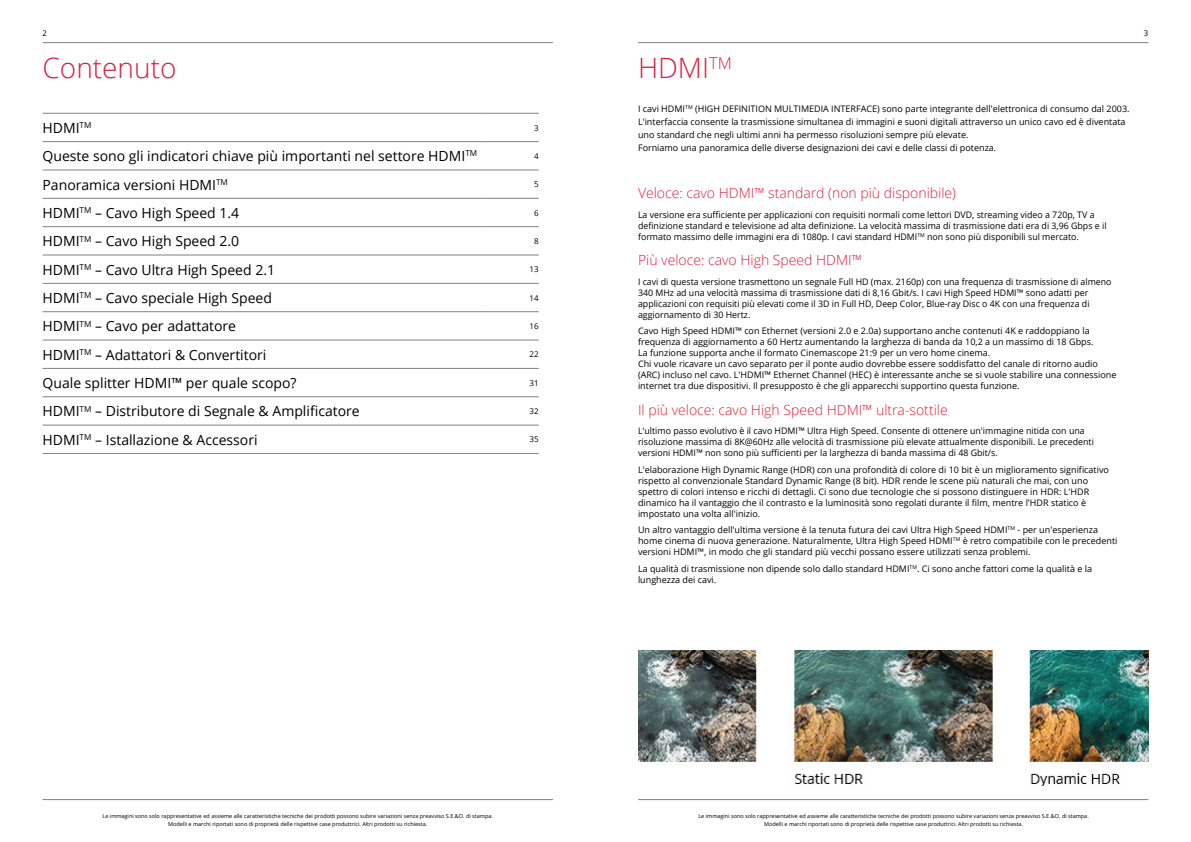
<style>
.page{position:relative;width:1191px;height:842px;background:#fff}
.page>*{position:absolute;margin:0;border:0;box-sizing:border-box;transform-origin:0 0}
.t1{font:300 28px "Open Sans";color:#da1f3d}
.t2{font:14px "Open Sans";color:#000}
.t3{font:300 14px "Open Sans";color:#da1f3d}
.t4{font:9px/11px "Open Sans";color:#000}
.t5{font:8px "Open Sans";color:#000}
.t6{font:5.5px/8px "Open Sans";color:#000;text-align:center}
</style>
<div class="page">
<hr style="left:638px;top:42px;width:510px;height:1px;background:#808285">
<hr style="left:43px;top:42px;width:510px;height:1px;background:#808285">
<hr style="left:638px;top:799px;width:510px;height:1px;background:#808285">
<hr style="left:43px;top:799px;width:510px;height:1px;background:#808285">
<img style="left:638px;top:649px;width:510px;height:136px">
<hr style="left:43px;top:113px;width:439px;height:1px;background:#808285">
<hr style="left:482px;top:113px;width:57px;height:1px;background:#808285">
<hr style="left:43px;top:141px;width:439px;height:1px;background:#808285">
<hr style="left:482px;top:141px;width:57px;height:1px;background:#808285">
<hr style="left:43px;top:170px;width:439px;height:1px;background:#808285">
<hr style="left:482px;top:170px;width:57px;height:1px;background:#808285">
<hr style="left:43px;top:226px;width:439px;height:1px;background:#808285">
<hr style="left:482px;top:226px;width:57px;height:1px;background:#808285">
<hr style="left:43px;top:255px;width:439px;height:1px;background:#808285">
<hr style="left:482px;top:255px;width:57px;height:1px;background:#808285">
<hr style="left:43px;top:283px;width:439px;height:1px;background:#808285">
<hr style="left:482px;top:283px;width:57px;height:1px;background:#808285">
<hr style="left:43px;top:312px;width:439px;height:1px;background:#808285">
<hr style="left:482px;top:312px;width:57px;height:1px;background:#808285">
<hr style="left:43px;top:340px;width:439px;height:1px;background:#808285">
<hr style="left:482px;top:340px;width:57px;height:1px;background:#808285">
<hr style="left:43px;top:368px;width:439px;height:1px;background:#808285">
<hr style="left:482px;top:368px;width:57px;height:1px;background:#808285">
<hr style="left:43px;top:397px;width:439px;height:1px;background:#808285">
<hr style="left:482px;top:397px;width:57px;height:1px;background:#808285">
<hr style="left:43px;top:425px;width:439px;height:1px;background:#808285">
<hr style="left:482px;top:425px;width:57px;height:1px;background:#808285">
<hr style="left:43px;top:453px;width:439px;height:1px;background:#808285">
<hr style="left:482px;top:453px;width:57px;height:1px;background:#808285">
<hr style="left:43px;top:198px;width:439px;height:1px;background:#808285">
<hr style="left:482px;top:198px;width:57px;height:1px;background:#808285">
<p class="t5" style="left:43px;top:28px;width:6px">2</p>
<p class="t5" style="left:1144px;top:28px;width:6px">3</p>
<h1 class="t1" style="left:43px;top:49px;width:135px">Contenuto</h1>
<h2 class="t2" style="left:43px;top:118px;width:50px">HDMI<sup>TM</sup></h2>
<p class="t5" style="left:534px;top:122px;width:6px">3</p>
<h2 class="t2" style="left:43px;top:146px;width:436px">Queste sono gli indicatori chiave più importanti nel settore HDMI<sup>TM</sup></h2>
<p class="t5" style="left:534px;top:150px;width:6px">4</p>
<h2 class="t2" style="left:43px;top:175px;width:187px">Panoramica versioni HDMI<sup>TM</sup></h2>
<p class="t5" style="left:534px;top:179px;width:6px">5</p>
<h2 class="t2" style="left:43px;top:203px;width:198px">HDMI<sup>TM</sup> – Cavo High Speed 1.4</h2>
<p class="t5" style="left:534px;top:207px;width:6px">6</p>
<h2 class="t2" style="left:43px;top:231px;width:198px">HDMI<sup>TM</sup> – Cavo High Speed 2.0</h2>
<p class="t5" style="left:534px;top:235px;width:6px">8</p>
<h2 class="t2" style="left:43px;top:260px;width:234px">HDMI<sup>TM</sup> – Cavo Ultra High Speed 2.1</h2>
<p class="t5" style="left:529px;top:264px;width:11px">13</p>
<h2 class="t2" style="left:43px;top:288px;width:231px">HDMI<sup>TM</sup> – Cavo speciale High Speed</h2>
<p class="t5" style="left:529px;top:292px;width:11px">14</p>
<h2 class="t2" style="left:43px;top:317px;width:195px">HDMI<sup>TM</sup> – Cavo per adattatore</h2>
<p class="t5" style="left:529px;top:321px;width:11px">16</p>
<h2 class="t2" style="left:43px;top:345px;width:225px">HDMI<sup>TM</sup> – Adattatori &amp; Convertitori</h2>
<p class="t5" style="left:529px;top:349px;width:11px">22</p>
<h2 class="t2" style="left:43px;top:373px;width:255px">Quale splitter HDMI™ per quale scopo?</h2>
<p class="t5" style="left:529px;top:377px;width:11px">31</p>
<h2 class="t2" style="left:43px;top:402px;width:319px">HDMI<sup>TM</sup> – Distributore di Segnale &amp; Amplificatore</h2>
<p class="t5" style="left:529px;top:406px;width:11px">32</p>
<h2 class="t2" style="left:43px;top:430px;width:217px">HDMI<sup>TM</sup> – Istallazione &amp; Accessori</h2>
<p class="t5" style="left:529px;top:434px;width:11px">35</p>
<p class="t6" style="left:103px;top:812px;width:392px">Le immagini sono solo rappresentative ed assieme alle caratteristiche tecniche dei prodotti possono subire variazioni senza preavviso S.E.&amp;O. di stampa.<br>Modelli e marchi riportati sono di proprietà delle rispettive case produttrici. Altri prodotti su richiesta.</p>
<h1 class="t1" style="left:638px;top:49px;width:95px">HDMI<sup>TM</sup></h1>
<p class="t4" style="left:638px;top:102px;width:493px;line-height:13px">I cavi HDMI<sup>TM</sup> (HIGH DEFINITION MULTIMEDIA INTERFACE) sono parte integrante dell'elettronica di consumo dal 2003.<br>L'interfaccia consente la trasmissione simultanea di immagini e suoni digitali attraverso un unico cavo ed è diventata uno standard che negli ultimi anni ha permesso risoluzioni sempre più elevate.<br>Forniamo una panoramica delle diverse designazioni dei cavi e delle classi di potenza.</p>
<h2 class="t3" style="left:638px;top:184px;width:319px">Veloce: cavo HDMI™ standard (non più disponibile)</h2>
<p class="t4" style="left:638px;top:209px;width:470px">La versione era sufficiente per applicazioni con requisiti normali come lettori DVD, streaming video a 720p, TV a definizione standard e televisione ad alta definizione. La velocità massima di trasmissione dati era di 3,96 Gbps e il formato massimo delle immagini era di 1080p. I cavi standard HDMI<sup>TM</sup> non sono più disponibili sul mercato.</p>
<h2 class="t3" style="left:638px;top:250px;width:225px">Più veloce: cavo High Speed HDMI™</h2>
<p class="t4" style="left:638px;top:276px;width:475px">I cavi di questa versione trasmettono un segnale Full HD (max. 2160p) con una frequenza di trasmissione di almeno 340 MHz ad una velocità massima di trasmissione dati di 8,16 Gbit/s. I cavi High Speed HDMI™ sono adatti per applicazioni con requisiti più elevati come il 3D in Full HD, Deep Color, Blue-ray Disc o 4K con una frequenza di aggiornamento di 30 Hertz.</p>
<p class="t4" style="left:638px;top:325px;width:480px">Cavo High Speed HDMI™ con Ethernet (versioni 2.0 e 2.0a) supportano anche contenuti 4K e raddoppiano la frequenza di aggiornamento a 60 Hertz aumentando la larghezza di banda da 10,2 a un massimo di 18 Gbps.<br>La funzione supporta anche il formato Cinemascope 21:9 per un vero home cinema.<br>Chi vuole ricavare un cavo separato per il ponte audio dovrebbe essere soddisfatto del canale di ritorno audio (ARC) incluso nel cavo. L'HDMI™ Ethernet Channel (HEC) è interessante anche se si vuole stabilire una connessione internet tra due dispositivi. Il presupposto è che gli apparecchi supportino questa funzione.</p>
<h2 class="t3" style="left:638px;top:400px;width:311px">Il più veloce: cavo High Speed HDMI™ ultra-sottile</h2>
<p class="t4" style="left:638px;top:425px;width:457px">L'ultimo passo evolutivo è il cavo HDMI™ Ultra High Speed. Consente di ottenere un'immagine nitida con una risoluzione massima di 8K@60Hz alle velocità di trasmissione più elevate attualmente disponibili. Le precedenti versioni HDMI™ non sono più sufficienti per la larghezza di banda massima di 48 Gbit/s.</p>
<p class="t4" style="left:638px;top:464px;width:472px">L'elaborazione High Dynamic Range (HDR) con una profondità di colore di 10 bit è un miglioramento significativo rispetto al convenzionale Standard Dynamic Range (8 bit). HDR rende le scene più naturali che mai, con uno spettro di colori intenso e ricchi di dettagli. Ci sono due tecnologie che si possono distinguere in HDR: L'HDR dinamico ha il vantaggio che il contrasto e la luminosità sono regolati durante il film, mentre l'HDR statico è impostato una volta all'inizio.</p>
<p class="t4" style="left:638px;top:524px;width:481px">Un altro vantaggio dell'ultima versione è la tenuta futura dei cavi Ultra High Speed HDMI<sup>TM</sup> - per un'esperienza home cinema di nuova generazione. Naturalmente, Ultra High Speed HDMI<sup>TM</sup> è retro compatibile con le precedenti versioni HDMI™, in modo che gli standard più vecchi possano essere utilizzati senza problemi.</p>
<p class="t4" style="left:638px;top:563px;width:455px">La qualità di trasmissione non dipende solo dallo standard HDMI<sup>TM</sup>. Ci sono anche fattori come la qualità e la lunghezza dei cavi.</p>
<p class="t6" style="left:698px;top:812px;width:392px">Le immagini sono solo rappresentative ed assieme alle caratteristiche tecniche dei prodotti possono subire variazioni senza preavviso S.E.&amp;O. di stampa.<br>Modelli e marchi riportati sono di proprietà delle rispettive case produttrici. Altri prodotti su richiesta.</p>
</div>
